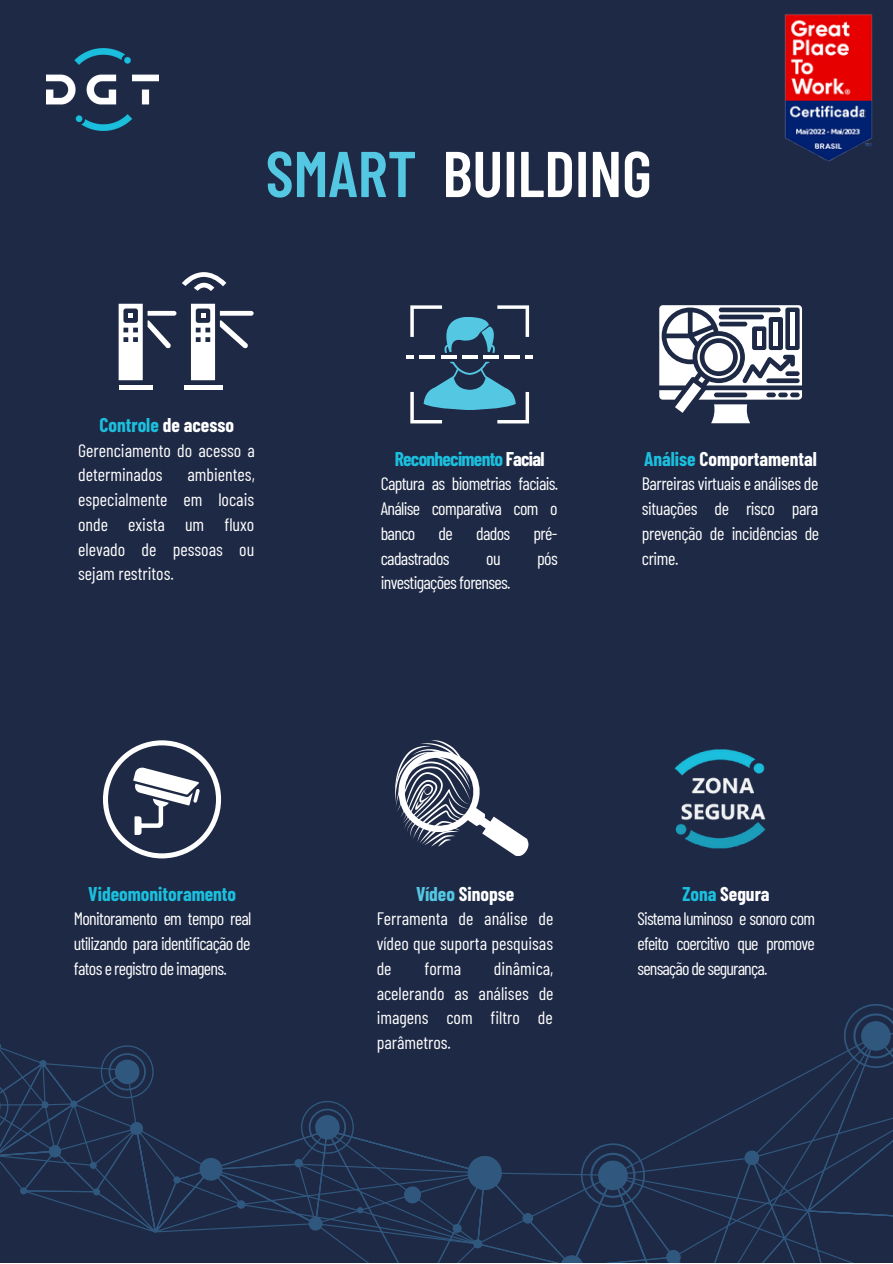
<style>
.page{position:relative;width:893px;height:1264px;background:#fff}
.page>*{position:absolute;margin:0;border:0;box-sizing:border-box;transform-origin:0 0}
.t1{font:600 64.5px "Barlow Condensed";color:#fff}
.t2{font:700 19.5px "Barlow Condensed";color:#fff}
.t3{font:700 19.5px "Barlow Condensed";color:#1bbfdd}
.t4{font:700 19.5px "Barlow Condensed";letter-spacing:-.035em;color:#1bbfdd}
.t5{font:18px/24.8px "Barlow Condensed";letter-spacing:-.025em;color:#fff;text-align:justify}
.t6{font:18px/24.8px "Barlow Condensed";color:#fff}
.s1{color:#54c7e3}
.s2{color:#fff}
.s3{color:#1bbfdd}
</style>
<div class="page">
<div style="left:0;top:0;width:892px;height:1262px;background:#1e2945"></div>
<img style="left:46px;top:48px;width:113px;height:82px">
<img style="left:784px;top:13px;width:89px;height:149px">
<svg style="left:406px;top:305px;width:126px;height:118px"></svg>
<svg style="left:103px;top:740px;width:118px;height:118px"></svg>
<svg style="left:395px;top:740px;width:134px;height:116px"></svg>
<svg style="left:0;top:1004px;width:892px;height:258px"></svg>
<img style="left:674px;top:749px;width:92px;height:100px">
<svg style="left:659px;top:305px;width:143px;height:118px"></svg>
<div style="left:756px;top:331px;width:5px;height:14px;background:#fff"></div>
<hr style="left:790px;top:312px;width:4px;height:33px;background:#fff">
<svg style="left:191px;top:304px;width:62px;height:76px"></svg>
<div style="left:184px;top:385px;width:38px;height:5px;background:#fff"></div>
<svg style="left:182px;top:272px;width:44px;height:19px"></svg>
<div style="left:119px;top:385px;width:33px;height:5px;background:#fff"></div>
<svg style="left:119px;top:304px;width:57px;height:76px"></svg>
<h1 class="t1" style="left:265px;top:132px;width:388px"><span class="s1">SMART</span> BUILDING</h1>
<p class="t3" style="left:99px;top:412px;width:136px">Controle <span class="s2">de acesso</span></p>
<p class="t6" style="left:78px;top:437px;width:178px">Gerenciamento do acesso a determinados</p>
<p class="t5" style="left:78px;top:462px;width:178px;text-indent:109px">ambientes, especialmente em locais onde exista um fluxo elevado de pessoas ou sejam restritos.</p>
<p class="t4" style="left:395px;top:446px;width:151px">Reconhecimento <span class="s2">Facial</span></p>
<p class="t5" style="left:380px;top:471px;width:179px">Captura as biometrias faciais.<br>Análise comparativa com o banco</p>
<p class="t5" style="left:438px;top:520px;width:16px">de</p>
<p class="t5" style="left:476px;top:520px;width:36px">dados</p>
<p class="t5" style="left:533px;top:520px;width:25px">pré-</p>
<p class="t5" style="left:380px;top:545px;width:70px">cadastrados</p>
<p class="t5" style="left:486px;top:545px;width:16px">ou</p>
<p class="t5" style="left:537px;top:545px;width:22px">pós</p>
<p class="t5" style="left:380px;top:570px;width:131px">investigações forenses.</p>
<p class="t2" style="left:644px;top:446px;width:174px"><span class="s3">Análise</span> Comportamental</p>
<p class="t5" style="left:642px;top:471px;width:179px">Barreiras virtuais e análises de situações de risco para prevenção de incidências de crime.</p>
<p class="t3" style="left:88px;top:881px;width:149px">Videomonitoramento</p>
<p class="t5" style="left:74px;top:905px;width:179px">Monitoramento em tempo real utilizando para identificação de fatos e registro de imagens.</p>
<p class="t2" style="left:416px;top:881px;width:100px"><span class="s1">Vídeo</span> Sinopse</p>
<p class="t5" style="left:376px;top:905px;width:178px">Ferramenta de análise de vídeo que suporta pesquisas de</p>
<p class="t5" style="left:376px;top:955px;width:178px;text-indent:117px">dinâmica, acelerando as análises de imagens com filtro de parâmetros.</p>
<p class="t5" style="left:424px;top:955px;width:38px">forma</p>
<p class="t2" style="left:682px;top:881px;width:89px"><span class="s3">Zona</span> Segura</p>
<p class="t5" style="left:637px;top:905px;width:179px">Sistema luminoso e sonoro com efeito coercitivo que promove sensação de segurança.</p>
</div>
